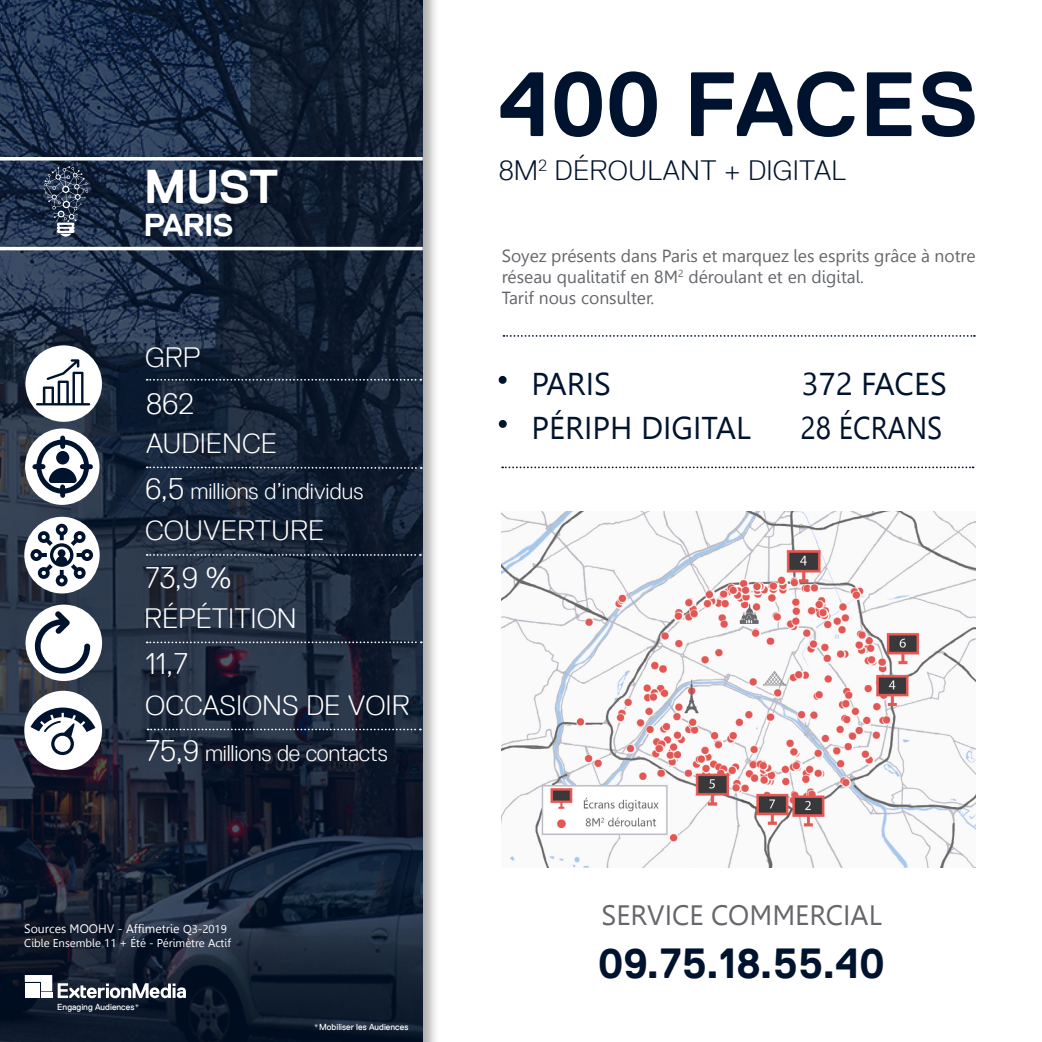
<style>
.page{position:relative;width:1042px;height:1042px;background:#fff}
.page>*{position:absolute;margin:0;border:0;box-sizing:border-box;transform-origin:0 0}
.t1{font:700 91px "Replica";letter-spacing:.005em;color:#00132e}
.t2{font:700 47.25px "Replica";color:#fff}
.t3{font:700 42px "Replica";color:#00132e}
.t4{font:31.5px "Leelawadee";color:#00132e}
.t5{font:31.5px "Leelawadee";color:#00132e;scale:.9 1}
.t6{font:700 31.5px "Replica";letter-spacing:-.02em;color:#fff}
.t7{font:300 29.75px "Replica";color:#fff}
.t8{font:300 28px "Replica";color:#fff}
.t9{font:300 28px "Replica";letter-spacing:.01em;color:#00132e}
.texte_courant{font:28px "Leelawadee";color:#64666b}
.t10{font:300 22.75px "Replica";letter-spacing:-.005em;color:#fff}
.texte_courant-2{font:17.5px/21px "Leelawadee";color:#64666b}
.t11{font:12.25px "Leelawadee";color:#fff}
.t12{font:11.38px "Leelawadee";color:#fff}
.t13{font:8.75px "Replica";color:#fff}
.s1{font-size:29.75px}
.s2{font-size:11.38px}
</style>
<div class="page">
<img style="left:501px;top:512px;width:474px;height:355px">
<div style="left:0;top:0;width:440px;height:1042px;background:#000;opacity:.46"></div>
<svg style="left:0;top:0;width:423px;height:1042px;background:#19263a"></svg>
<hr style="left:0;top:157px;width:423px;height:3px;background:#fff">
<hr style="left:0;top:247px;width:423px;height:3px;background:#fff">
<svg style="left:503px;top:335px;width:472px;height:2px"></svg>
<svg style="left:148px;top:728px;width:273px;height:2px"></svg>
<svg style="left:147px;top:466px;width:275px;height:4px"></svg>
<svg style="left:147px;top:554px;width:274px;height:2px"></svg>
<svg style="left:147px;top:641px;width:275px;height:2px"></svg>
<svg style="left:502px;top:466px;width:471px;height:2px"></svg>
<svg style="left:147px;top:379px;width:274px;height:2px"></svg>
<div style="left:499px;top:377px;width:7px;height:6px;background:#00132e;border-radius:50%"></div>
<div style="left:499px;top:376px;width:7px;height:8px;border:2px solid #00132e;border-radius:50%"></div>
<div style="left:499px;top:420px;width:8px;height:8px;border:2px solid #00132e;border-radius:50%"></div>
<div style="left:26px;top:604px;width:76px;height:77px;background:#fff;border-radius:50%"></div>
<svg style="left:35px;top:611px;width:55px;height:62px"></svg>
<div style="left:24px;top:517px;width:76px;height:76px;background:#fff;border-radius:50%"></div>
<svg style="left:30px;top:524px;width:63px;height:62px"></svg>
<div style="left:25px;top:428px;width:75px;height:77px;background:#fff;border-radius:50%"></div>
<svg style="left:32px;top:433px;width:61px;height:71px"></svg>
<div style="left:24px;top:691px;width:78px;height:79px;background:#fff;border-radius:50%"></div>
<svg style="left:30px;top:707px;width:65px;height:48px"></svg>
<div style="left:25px;top:345px;width:77px;height:77px;background:#fff;border-radius:50%"></div>
<svg style="left:36px;top:359px;width:54px;height:46px"></svg>
<svg style="left:44px;top:166px;width:44px;height:71px;background:#3f4c62"></svg>
<svg style="left:58px;top:983px;width:128px;height:15px"></svg>
<svg style="left:25px;top:975px;width:27px;height:16px"></svg>
<div style="left:41px;top:992px;width:11px;height:6px;background:#fff"></div>
<div style="left:25px;top:983px;width:15px;height:15px;background:#fff"></div>
<p class="t2" style="left:144px;top:161px;width:136px">MUST</p>
<p class="t6" style="left:144px;top:208px;width:92px">PARIS</p>
<p class="t8" style="left:145px;top:342px;width:56px">GRP</p>
<p class="t7" style="left:146px;top:387px;width:50px">862</p>
<p class="t8" style="left:146px;top:427px;width:133px">AUDIENCE</p>
<p class="t10" style="left:145px;top:479px;width:220px"><span class="s1">6,5</span> millions d’individus</p>
<p class="t8" style="left:145px;top:515px;width:181px">COUVERTURE</p>
<p class="t7" style="left:145px;top:561px;width:88px">73,9 %</p>
<p class="t8" style="left:144px;top:603px;width:154px">RÉPÉTITION</p>
<p class="t7" style="left:145px;top:647px;width:44px">11,7</p>
<p class="t8" style="left:145px;top:689px;width:266px">OCCASIONS DE VOIR</p>
<p class="t10" style="left:145px;top:741px;width:244px"><span class="s1">75,9</span> millions de contacts</p>
<p class="t11" style="left:24px;top:921px;width:204px">Sources MOOHV - Affimetrie <span class="s2">Q3-2019</span></p>
<p class="t12" style="left:24px;top:936px;width:208px">Cible Ensemble 11 + Été - Périmètre Actif</p>
<p class="t13" style="left:57px;top:1002px;width:84px">Engaging Audiences*</p>
<p class="t13" style="left:314px;top:1021px;width:96px">*Mobiliser les Audiences</p>
<p class="t1" style="left:499px;top:54px;width:481px">400 FACES</p>
<p class="t9" style="left:499px;top:155px;width:349px">8M<sup>2</sup> DÉROULANT + DIGITAL</p>
<p class="texte_courant-2" style="left:502px;top:245px;width:475px">Soyez présents dans Paris et marquez les esprits grâce à notre réseau qualitatif en 8M<sup>2</sup> déroulant et en digital.</p>
<p class="texte_courant-2" style="left:502px;top:287px;width:154px">Tarif nous consulter.</p>
<p class="t4" style="left:531px;top:365px;width:81px">PARIS</p>
<p class="t4" style="left:802px;top:365px;width:146px">372 FACES</p>
<p class="t4" style="left:532px;top:410px;width:221px">PÉRIPH DIGITAL</p>
<p class="t5" style="left:800px;top:410px;width:159px">28 ÉCRANS</p>
<p class="texte_courant" style="left:601px;top:898px;width:282px">SERVICE COMMERCIAL</p>
<p class="t3" style="left:598px;top:940px;width:288px">09.75.18.55.40</p>
</div>
